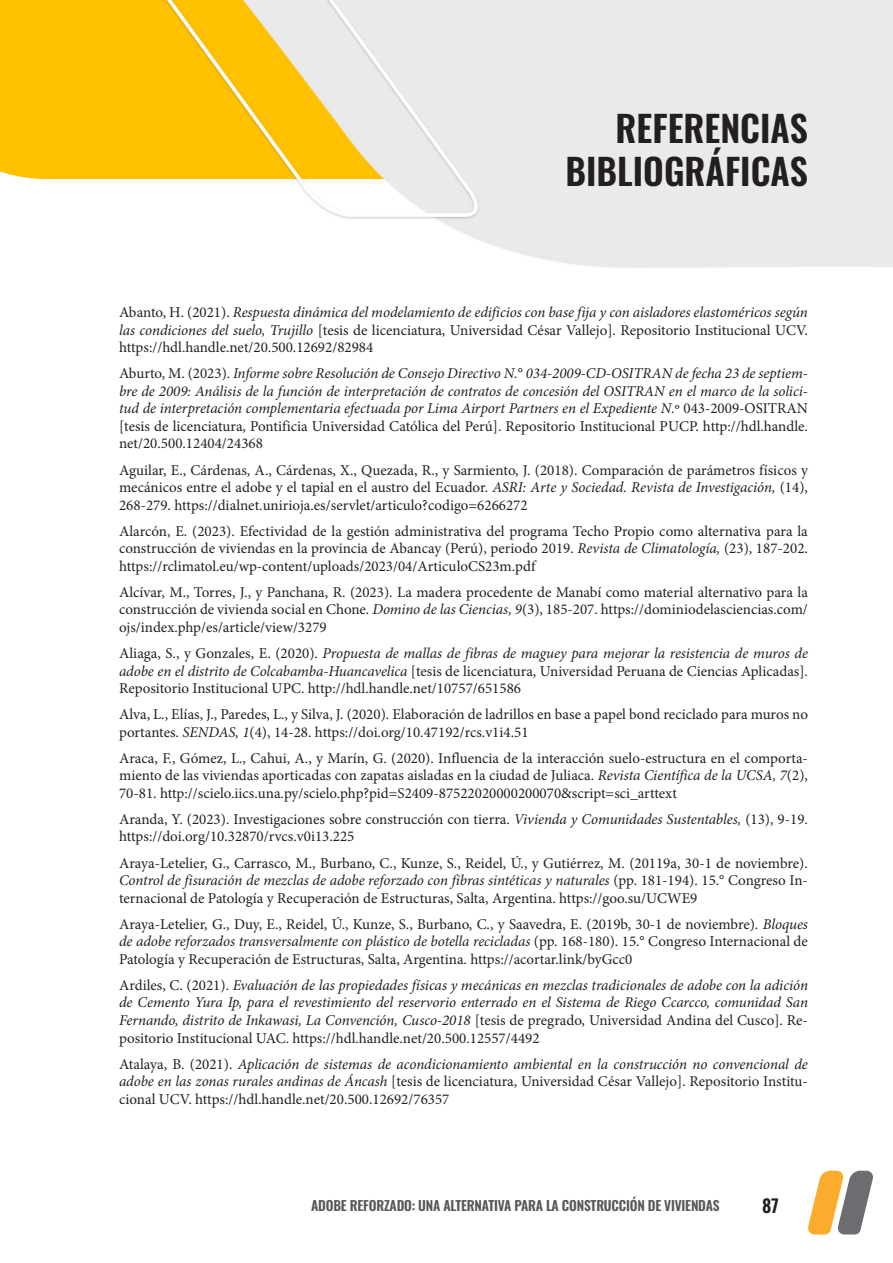
<style>
.page{position:relative;width:893px;height:1263px;background:#fff}
.page>*{position:absolute;margin:0;border:0;box-sizing:border-box;transform-origin:0 0}
.t1{font:600 36px/43.2px "Oswald";color:#231f20;text-align:right}
.t2{font:600 18px "Oswald";color:#231f20}
.t3{font:15px/17.5px "Minion Pro";color:#231f20;text-align:justify}
.t4{font:italic 15px/17.5px "Minion Pro";letter-spacing:-.005em;color:#231f20;text-align:justify}
.t5{font:600 13.5px "Oswald";letter-spacing:-.015em;color:#57585a}
.s1{font-style:italic}
.s2{font-style:normal}
</style>
<div class="page">
<img style="left:0;top:0;width:893px;height:268px">
<svg style="left:808px;top:1171px;width:65px;height:63px"></svg>
<h1 class="t1" style="left:565px;top:109px;width:244px">REFERENCIAS<br>BIBLIOGRÁFICAS</h1>
<p class="t3" style="left:119px;top:304px;width:690px">Abanto, H. (2021). <span class="s1">Respuesta dinámica del modelamiento de edificios con base fija y con aisladores elastoméricos según las condiciones del suelo, Trujillo</span> [tesis de licenciatura, Universidad César Vallejo]. Repositorio Institucional UCV. https://hdl.handle.net/20.500.12692/82984</p>
<p class="t4" style="left:119px;top:365px;width:690px"><span class="s2">Aburto, M. (2023).</span> Informe sobre Resolución de Consejo Directivo N.<span class="s2">°</span> 034-2009-CD-OSITRAN de fecha 23 de septiem&shy;bre de 2009: Análisis de la función de interpretación de contratos de concesión del OSITRAN en el marco de la solici&shy;tud de interpretación complementaria efectuada por Lima Airport Partners en el Expediente N.<span class="s2">º 043-2009-OSITRAN [tesis de licenciatura, Pontificia Universidad Católica del Perú]. Repositorio Institucional PUCP. http://hdl.handle. net/20.500.12404/24368</span></p>
<p class="t3" style="left:119px;top:461px;width:690px">Aguilar, E., Cárdenas, A., Cárdenas, X., Quezada, R., y Sarmiento, J. (2018). Comparación de parámetros físicos y mecánicos entre el adobe y el tapial en el austro del Ecuador. <span class="s1">ASRI: Arte y Sociedad. Revista de Investigación,</span> (14), 268-279. https://dialnet.unirioja.es/servlet/articulo?codigo=6266272</p>
<p class="t3" style="left:119px;top:522px;width:690px">Alarcón, E. (2023). Efectividad de la gestión administrativa del programa Techo Propio como alternativa para la construcción de viviendas en la provincia de Abancay (Perú), periodo 2019. <span class="s1">Revista de Climatología,</span> (23), 187-202. https://rclimatol.eu/wp-content/uploads/2023/04/ArticuloCS23m.pdf</p>
<p class="t3" style="left:119px;top:583px;width:690px">Alcívar, M., Torres, J., y Panchana, R. (2023). La madera procedente de Manabí como material alternativo para la construcción de vivienda social en Chone. <span class="s1">Domino de las Ciencias, 9</span>(3), 185-207. https://dominiodelasciencias.com/ ojs/index.php/es/article/view/3279</p>
<p class="t3" style="left:119px;top:644px;width:690px">Aliaga, S., y Gonzales, E. (2020). <span class="s1">Propuesta de mallas de fibras de maguey para mejorar la resistencia de muros de adobe en el distrito de Colcabamba-Huancavelica</span> [tesis de licenciatura, Universidad Peruana de Ciencias Aplicadas].<br>Repositorio Institucional UPC. http://hdl.handle.net/10757/651586</p>
<p class="t3" style="left:119px;top:706px;width:690px">Alva, L., Elías, J., Paredes, L., y Silva, J. (2020). Elaboración de ladrillos en base a papel bond reciclado para muros no portantes. <span class="s1">SENDAS, 1</span>(4), 14-28. https://doi.org/10.47192/rcs.v1i4.51</p>
<p class="t3" style="left:119px;top:749px;width:690px">Araca, F., Gómez, L., Cahui, A., y Marín, G. (2020). Influencia de la interacción suelo-estructura en el comporta&shy;miento de las viviendas aporticadas con zapatas aisladas en la ciudad de Juliaca. <span class="s1">Revista Científica de la UCSA, 7</span>(2), 70-81. http://scielo.iics.una.py/scielo.php?pid=S2409-87522020000200070&amp;script=sci_arttext</p>
<p class="t3" style="left:119px;top:810px;width:690px">Aranda, Y. (2023). Investigaciones sobre construcción con tierra. <span class="s1">Vivienda y Comunidades Sustentables,</span> (13), 9-19. https://doi.org/10.32870/rvcs.v0i13.225</p>
<p class="t3" style="left:119px;top:854px;width:690px">Araya-Letelier, G., Carrasco, M., Burbano, C., Kunze, S., Reidel, Ú., y Gutiérrez, M. (20119a, 30-1 de noviembre).<br><span class="s1">Control de fisuración de mezclas de adobe reforzado con fibras sintéticas y naturales</span> (pp. 181-194). 15.° Congreso In&shy;ternacional de Patología y Recuperación de Estructuras, Salta, Argentina. https://goo.su/UCWE9</p>
<p class="t3" style="left:119px;top:915px;width:690px">Araya-Letelier, G., Duy, E., Reidel, Ú., Kunze, S., Burbano, C., y Saavedra, E. (2019b, 30-1 de noviembre). <span class="s1">Bloques de adobe reforzados transversalmente con plástico de botella recicladas</span> (pp. 168-180). 15.° Congreso Internacional de Patología y Recuperación de Estructuras, Salta, Argentina. https://acortar.link/byGcc0</p>
<p class="t4" style="left:119px;top:976px;width:690px"><span class="s2">Ardiles, C. (2021).</span> Evaluación de las propiedades físicas y mecánicas en mezclas tradicionales de adobe con la adición de Cemento Yura Ip, para el revestimiento del reservorio enterrado en el Sistema de Riego Ccarcco, comunidad San Fernando, distrito de Inkawasi, La Convención, Cusco-2018 <span class="s2">[tesis de pregrado, Universidad Andina del Cusco]. Re&shy;positorio Institucional UAC. https://hdl.handle.net/20.500.12557/4492</span></p>
<p class="t3" style="left:119px;top:1055px;width:690px">Atalaya, B. (2021). <span class="s1">Aplicación de sistemas de acondicionamiento ambiental en la construcción no convencional de adobe en las zonas rurales andinas de Áncash</span> [tesis de licenciatura, Universidad César Vallejo]. Repositorio Institu&shy;cional UCV. https://hdl.handle.net/20.500.12692/76357</p>
<p class="t5" style="left:311px;top:1198px;width:410px">ADOBE REFORZADO: UNA ALTERNATIVA PARA LA CONSTRUCCIÓN DE VIVIENDAS</p>
<p class="t2" style="left:762px;top:1196px;width:18px">87</p>
</div>
